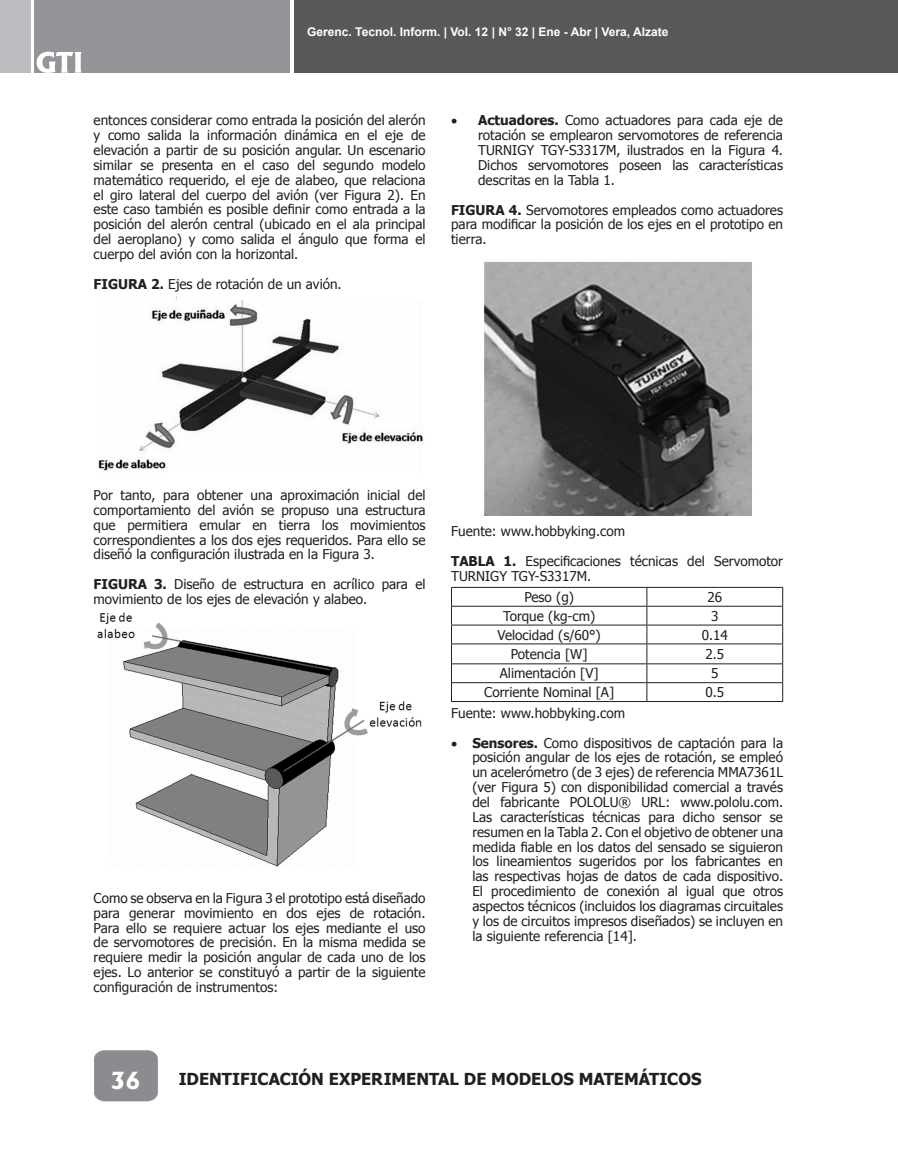
<style>
.page{position:relative;width:898px;height:1166px;background:#fff}
.page>*{position:absolute;margin:0;border:0;box-sizing:border-box;transform-origin:0 0}
.t1{font:800 22.5px "Albertus";color:#fff}
.t2{font:700 16.5px "Tahoma";color:#231f20}
.t3{font:13.5px/14.9px "Tahoma";color:#231f20;text-align:justify}
.t4{font:700 12px "Arial";color:#fff}
.s1{font-weight:700}
</style>
<div class="page">
<div style="left:890px;top:0;width:7px;height:73px;background:#57585a"></div>
<div style="left:293px;top:0;width:596px;height:73px;background:#57585a"></div>
<div style="left:34px;top:0;width:255px;height:73px;background:#939598"></div>
<div style="left:0;top:0;width:30px;height:73px;background:#bcbdc0"></div>
<div style="left:94px;top:1050px;width:64px;height:50px;background:#8a8c8f"></div>
<svg style="left:37px;top:52px;width:44px;height:21px"></svg>
<hr style="left:451px;top:587px;width:195px;height:1px;background:#231f20">
<hr style="left:646px;top:587px;width:136px;height:1px;background:#231f20">
<hr style="left:451px;top:605px;width:195px;height:1px;background:#231f20">
<hr style="left:646px;top:605px;width:136px;height:1px;background:#231f20">
<hr style="left:451px;top:624px;width:195px;height:1px;background:#231f20">
<hr style="left:646px;top:624px;width:136px;height:1px;background:#231f20">
<hr style="left:451px;top:643px;width:195px;height:1px;background:#231f20">
<hr style="left:646px;top:643px;width:136px;height:1px;background:#231f20">
<hr style="left:451px;top:663px;width:195px;height:1px;background:#231f20">
<hr style="left:646px;top:663px;width:136px;height:1px;background:#231f20">
<hr style="left:451px;top:682px;width:195px;height:1px;background:#231f20">
<svg style="left:451px;top:587px;width:1px;height:114px"></svg>
<hr style="left:646px;top:682px;width:136px;height:1px;background:#231f20">
<svg style="left:646px;top:587px;width:1px;height:114px"></svg>
<svg style="left:782px;top:587px;width:1px;height:114px"></svg>
<hr style="left:451px;top:701px;width:195px;height:1px;background:#231f20">
<hr style="left:646px;top:701px;width:136px;height:1px;background:#231f20">
<img style="left:98px;top:297px;width:325px;height:174px">
<img style="left:97px;top:612px;width:325px;height:255px">
<img style="left:484px;top:262px;width:268px;height:254px">
<p class="t4" style="left:307px;top:24px;width:362px">Gerenc. Tecnol. Inform. | Vol. 12 | N° 32 | Ene - Abr | Vera, Alzate</p>
<p class="t3" style="left:94px;top:112px;width:333px">entonces considerar como entrada la posición del alerón y como salida la información dinámica en el eje de elevación a partir de su posición angular. Un escenario similar se presenta en el caso del segundo modelo matemático requerido, el eje de alabeo, que relaciona el giro lateral del cuerpo del avión (ver Figura 2). En este caso también es posible definir como entrada a la posición del alerón central (ubicado en el ala principal del aeroplano) y como salida el ángulo que forma el cuerpo del avión con la horizontal.</p>
<p class="t3" style="left:94px;top:276px;width:249px"><span class="s1">FIGURA 2.</span> Ejes de rotación de un avión.</p>
<p class="t3" style="left:478px;top:112px;width:306px;text-indent:-27px">• <span class="s1">Actuadores.</span> Como actuadores para cada eje de rotación se emplearon servomotores de referencia TURNIGY TGY-S3317M, ilustrados en la Figura 4.<br>Dichos servomotores poseen las características descritas en la Tabla 1.</p>
<p class="t3" style="left:451px;top:201px;width:333px"><span class="s1">FIGURA 4.</span> Servomotores empleados como actuadores para modificar la posición de los ejes en el prototipo en tierra.</p>
<p class="t3" style="left:94px;top:487px;width:333px">Por tanto, para obtener una aproximación inicial del comportamiento del avión se propuso una estructura que permitiera emular en tierra los movimientos correspondientes a los dos ejes requeridos. Para ello se diseñó la configuración ilustrada en la Figura 3.</p>
<p class="t3" style="left:94px;top:576px;width:333px"><span class="s1">FIGURA 3.</span> Diseño de estructura en acrílico para el movimiento de los ejes de elevación y alabeo.</p>
<p class="t3" style="left:94px;top:889px;width:333px">Como se observa en la Figura 3 el prototipo está diseñado para generar movimiento en dos ejes de rotación.<br>Para ello se requiere actuar los ejes mediante el uso de servomotores de precisión. En la misma medida se requiere medir la posición angular de cada uno de los ejes. Lo anterior se constituyó a partir de la siguiente configuración de instrumentos:</p>
<p class="t3" style="left:451px;top:523px;width:175px">Fuente: www.hobbyking.com</p>
<p class="t3" style="left:451px;top:553px;width:333px"><span class="s1">TABLA 1.</span> Especificaciones técnicas del Servomotor<br>TURNIGY TGY-S3317M.</p>
<p class="t3" style="left:524px;top:589px;width:51px">Peso (g)</p>
<p class="t3" style="left:707px;top:589px;width:16px">26</p>
<p class="t3" style="left:503px;top:607px;width:93px">Torque (kg-cm)</p>
<p class="t3" style="left:710px;top:607px;width:9px">3</p>
<p class="t3" style="left:497px;top:626px;width:105px">Velocidad (s/60°)</p>
<p class="t3" style="left:701px;top:626px;width:28px">0.14</p>
<p class="t3" style="left:510px;top:645px;width:78px">Potencia [W]</p>
<p class="t3" style="left:705px;top:645px;width:20px">2.5</p>
<p class="t3" style="left:499px;top:665px;width:100px">Alimentación [V]</p>
<p class="t3" style="left:710px;top:665px;width:9px">5</p>
<p class="t3" style="left:484px;top:684px;width:131px">Corriente Nominal [A]</p>
<p class="t3" style="left:705px;top:684px;width:20px">0.5</p>
<p class="t3" style="left:451px;top:704px;width:175px">Fuente: www.hobbyking.com</p>
<p class="t3" style="left:472px;top:734px;width:312px;text-indent:-21px">• <span class="s1">Sensores.</span> Como dispositivos de captación para la posición angular de los ejes de rotación, se empleó un acelerómetro (de 3 ejes) de referencia MMA7361L (ver Figura 5) con disponibilidad comercial a través del fabricante POLOLU® URL: www.pololu.com.<br>Las características técnicas para dicho sensor se resumen en la Tabla 2. Con el objetivo de obtener una medida fiable en los datos del sensado se siguieron los lineamientos sugeridos por los fabricantes en las respectivas hojas de datos de cada dispositivo.<br>El procedimiento de conexión al igual que otros aspectos técnicos (incluidos los diagramas circuitales y los de circuitos impresos diseñados) se incluyen en la siguiente referencia [14].</p>
<h1 class="t1" style="left:110px;top:1066px;width:31px">36</h1>
<p class="t2" style="left:179px;top:1067px;width:524px">IDENTIFICACIÓN EXPERIMENTAL DE MODELOS MATEMÁTICOS</p>
</div>
